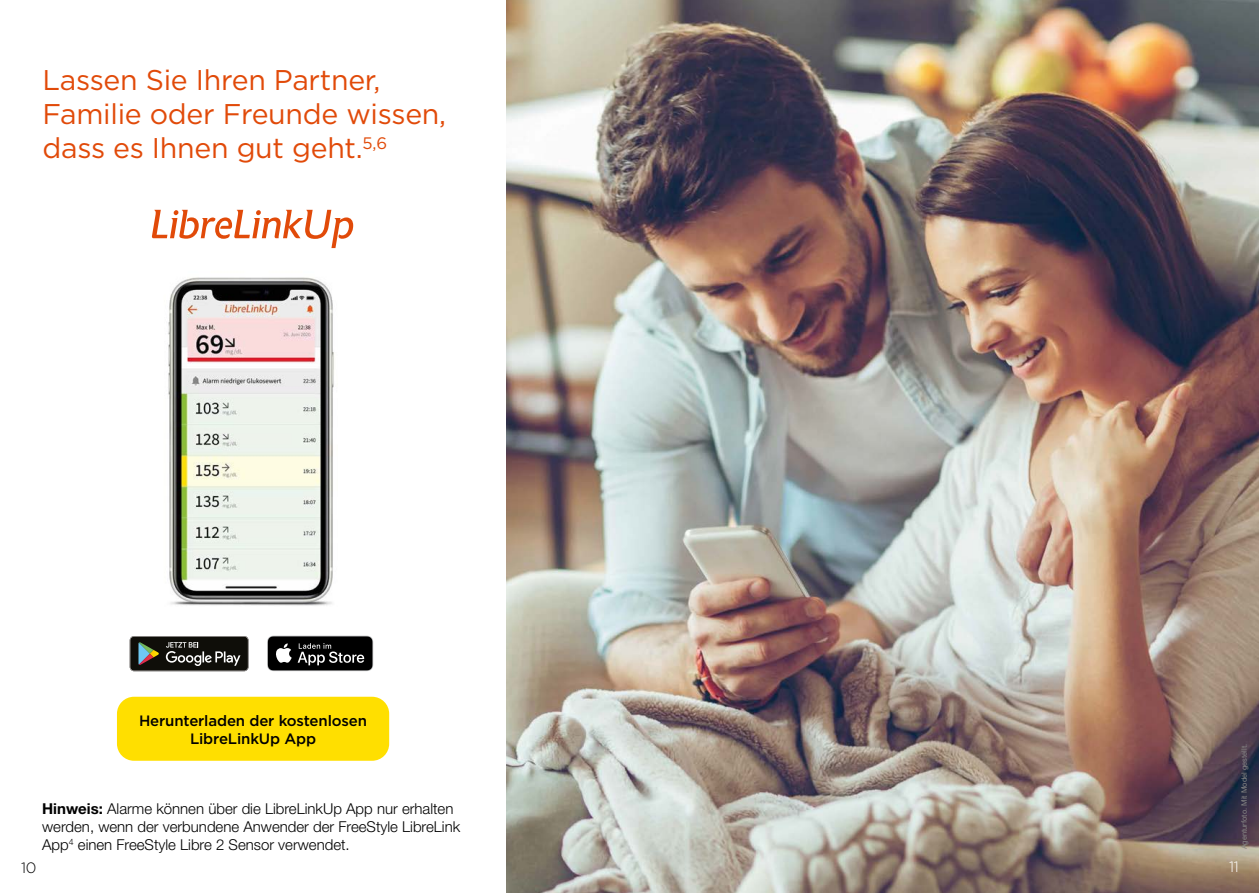
<style>
.page{position:relative;width:1259px;height:893px;background:#fff}
.page>*{position:absolute;margin:0;border:0;box-sizing:border-box;transform-origin:0 0}
.t1{font:28.5px/34.2px "Gotham";letter-spacing:-.01em;color:#e14a09}
.t2{font:300 15px/18px "Helvetica Neue LT Pro";color:#000}
.t3{font:500 15px/18px "Gotham";letter-spacing:-.01em;color:#000;text-align:center}
.t4{font:300 15px "Gotham";color:#000}
.t5{font:300 15px "Gotham";color:#fff}
.t6{font:7.5px "Helvetica Neue LT Pro";color:#878786}
.s1{font-weight:700}
</style>
<div class="page">
<img style="left:506px;top:0;width:753px;height:893px">
<svg style="left:152px;top:210px;width:201px;height:38px"></svg>
<div style="left:117px;top:697px;width:272px;height:64px;background:#ffdf00;border-radius:17px"></div>
<svg style="left:130px;top:636px;width:118px;height:35px;background:#34352f"></svg>
<svg style="left:267px;top:636px;width:106px;height:35px;background:#2d2d2d"></svg>
<img style="left:168px;top:277px;width:166px;height:329px">
<h1 class="t1" style="left:43px;top:62px;width:405px">Lassen Sie Ihren Partner,<br>Familie oder Freunde wissen, dass es Ihnen gut geht.<sup>5,6</sup></h1>
<p class="t3" style="left:139px;top:711px;width:229px">Herunterladen der kostenlosen<br>LibreLinkUp App</p>
<p class="t2" style="left:42px;top:800px;width:419px"><span class="s1">Hinweis:</span> Alarme können über die LibreLinkUp App nur erhalten werden, wenn der verbundene Anwender der FreeStyle LibreLink<br>App<sup>4</sup> einen FreeStyle Libre 2 Sensor verwendet.</p>
<p class="t6" style="left:1239px;top:849px;width:107px;rotate:-90deg">Agenturfoto. Mit Model gestellt.</p>
<p class="t4" style="left:21px;top:858px;width:17px">10</p>
<p class="t5" style="left:1229px;top:857px;width:11px">11</p>
</div>
